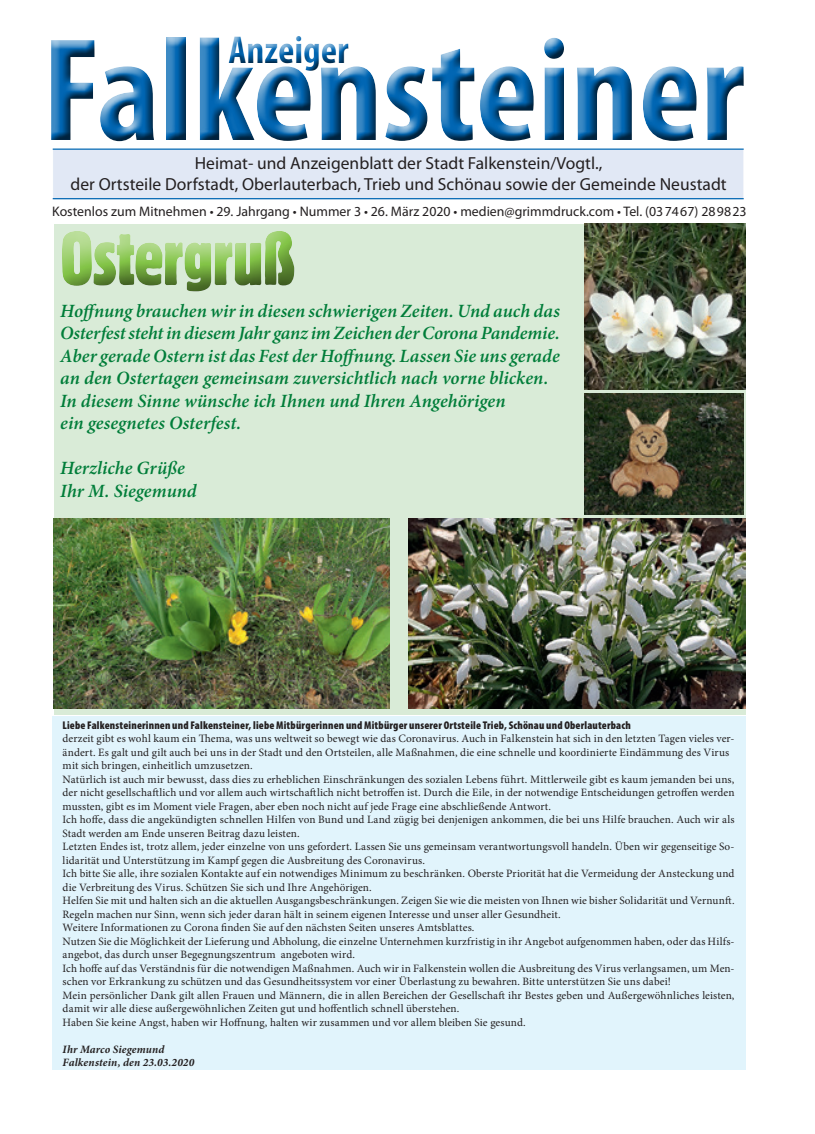
<style>
.page{position:relative;width:815px;height:1134px;background:#fff}
.page>*{position:absolute;margin:0;border:0;box-sizing:border-box;transform-origin:0 0}
.t1{font:700 condensed 148.12px "Myriad Pro";color:#0166b3}
.t2{font:79.25px "Block D Regu Extr Cond";letter-spacing:-.015em;color:#83c447}
.t3{font:700 condensed 39.25px "Myriad Pro";color:#0166b3}
.t4{font:700 condensed 29.38px "Myriad Pro";color:#0166b3}
.t5{font:italic 600 18.75px/22.5px "Minion Pro";color:#007d39}
.t6{font:17.5px/21px "Myriad Pro";color:#231f20;text-align:center}
.t7{font:13.88px "Myriad Pro";color:#231f20}
.t8{font:11.25px/13.5px "Minion Pro";letter-spacing:.005em;color:#231f20}
.t9{font:900 condensed 11.25px "Myriad Pro";letter-spacing:.015em;color:#231f20}
.t10{font:italic 700 11.25px/13.5px "Minion Pro";letter-spacing:.01em;color:#231f20}
</style>
<div class="page">
<div style="left:54px;top:224px;width:691px;height:491px;background:#d9ebd7"></div>
<div style="left:52px;top:149px;width:692px;height:51px;background:#e1e8f5;border:1px solid #fff"></div>
<hr style="left:53px;top:198px;width:691px;height:1px;background:#0166b3">
<div style="left:38px;top:21px;width:719px;height:136px;background:#0166b3;opacity:.5"></div>
<div style="left:42px;top:28px;width:709px;height:118px;background:#fff"></div>
<div style="left:44px;top:31px;width:709px;height:119px;background:#231f20;opacity:.75"></div>
<div style="left:50px;top:218px;width:309px;height:103px;background:#231f20;opacity:.75"></div>
<img style="left:585px;top:224px;width:160px;height:166px">
<img style="left:409px;top:519px;width:336px;height:189px">
<img style="left:585px;top:394px;width:159px;height:121px">
<img style="left:54px;top:519px;width:336px;height:189px">
<div style="left:52px;top:717px;width:693px;height:353px;background:#e1f4fc"></div>
<h3 class="t3" style="left:229px;top:25px;width:122px">Anzeiger</h3>
<h1 class="t1" style="left:43px;top:-2px;width:703px">Falkensteiner</h1>
<h3 class="t6" style="left:70px;top:152px;width:658px">Heimat- und Anzeigenblatt der Stadt Falkenstein/Vogtl.,<br>der Ortsteile Dorfstadt, Oberlauterbach, Trieb und Schönau sowie der Gemeinde Neustadt</h3>
<h2 class="t2" style="left:60px;top:219px;width:237px">Ostergruß</h2>
<p class="t5" style="left:60px;top:299px;width:501px">Hoffnung brauchen wir in diesen schwierigen Zeiten. Und auch das Osterfest steht in diesem Jahr ganz im Zeichen der Corona Pandemie.<br>Aber gerade Ostern ist das Fest der Hoffnung. Lassen Sie uns gerade an den Ostertagen gemeinsam zuversichtlich nach vorne blicken.<br>In diesem Sinne wünsche ich Ihnen und Ihren Angehörigen<br>ein gesegnetes Osterfest.</p>
<h3 class="t5" style="left:60px;top:457px;width:138px">Herzliche Grüße<br>Ihr M. Siegemund</h3>
<h3 class="t4" style="left:346px;top:52px;width:141px">Falkensteiner</h3>
<p class="t7" style="left:52px;top:203px;width:696px">Kostenlos zum Mitnehmen • 29. Jahrgang • Nummer 3 • 26. März 2020 • medien@grimmdruck.com • Tel. (037467) 289823</p>
<p class="t9" style="left:63px;top:718px;width:570px">Liebe Falkensteinerinnen und Falkensteiner, liebe Mitbürgerinnen und Mitbürger unserer Ortsteile Trieb, Schönau und Oberlauterbach</p>
<p class="t8" style="left:63px;top:732px;width:674px">derzeit gibt es wohl kaum ein Thema, was uns weltweit so bewegt wie das Coronavirus. Auch in Falkenstein hat sich in den letzten Tagen vieles ver&shy;ändert. Es galt und gilt auch bei uns in der Stadt und den Ortsteilen, alle Maßnahmen, die eine schnelle und koordinierte Eindämmung des Virus mit sich bringen, einheitlich umzusetzen.<br>Natürlich ist auch mir bewusst, dass dies zu erheblichen Einschränkungen des sozialen Lebens führt. Mittlerweile gibt es kaum jemanden bei uns, der nicht gesellschaftlich und vor allem auch wirtschaftlich nicht betroffen ist. Durch die Eile, in der notwendige Entscheidungen getroffen werden mussten, gibt es im Moment viele Fragen, aber eben noch nicht auf jede Frage eine abschließende Antwort.<br>Ich hoffe, dass die angekündigten schnellen Hilfen von Bund und Land zügig bei denjenigen ankommen, die bei uns Hilfe brauchen. Auch wir als Stadt werden am Ende unseren Beitrag dazu leisten.<br>Letzten Endes ist, trotz allem, jeder einzelne von uns gefordert. Lassen Sie uns gemeinsam verantwortungsvoll handeln. Üben wir gegenseitige So&shy;lidarität und Unterstützung im Kampf gegen die Ausbreitung des Coronavirus.<br>Ich bitte Sie alle, ihre sozialen Kontakte auf ein notwendiges Minimum zu beschränken. Oberste Priorität hat die Vermeidung der Ansteckung und die Verbreitung des Virus. Schützen Sie sich und Ihre Angehörigen.<br>Helfen Sie mit und halten sich an die aktuellen Ausgangsbeschränkungen. Zeigen Sie wie die meisten von Ihnen wie bisher Solidarität und Vernunft.<br>Regeln machen nur Sinn, wenn sich jeder daran hält in seinem eigenen Interesse und unser aller Gesundheit.<br>Weitere Informationen zu Corona finden Sie auf den nächsten Seiten unseres Amtsblattes.<br>Nutzen Sie die Möglichkeit der Lieferung und Abholung, die einzelne Unternehmen kurzfristig in ihr Angebot aufgenommen haben, oder das Hilfs&shy;angebot, das durch unser Begegnungszentrum angeboten wird.<br>Ich hoffe auf das Verständnis für die notwendigen Maßnahmen. Auch wir in Falkenstein wollen die Ausbreitung des Virus verlangsamen, um Men&shy;schen vor Erkrankung zu schützen und das Gesundheitssystem vor einer Überlastung zu bewahren. Bitte unterstützen Sie uns dabei!<br>Mein persönlicher Dank gilt allen Frauen und Männern, die in allen Bereichen der Gesellschaft ihr Bestes geben und Außergewöhnliches leisten, damit wir alle diese außergewöhnlichen Zeiten gut und hoffentlich schnell überstehen.<br>Haben Sie keine Angst, haben wir Hoffnung, halten wir zusammen und vor allem bleiben Sie gesund.</p>
<p class="t10" style="left:63px;top:1042px;width:133px">Ihr Marco Siegemund<br>Falkenstein, den 23.03.2020</p>
</div>
